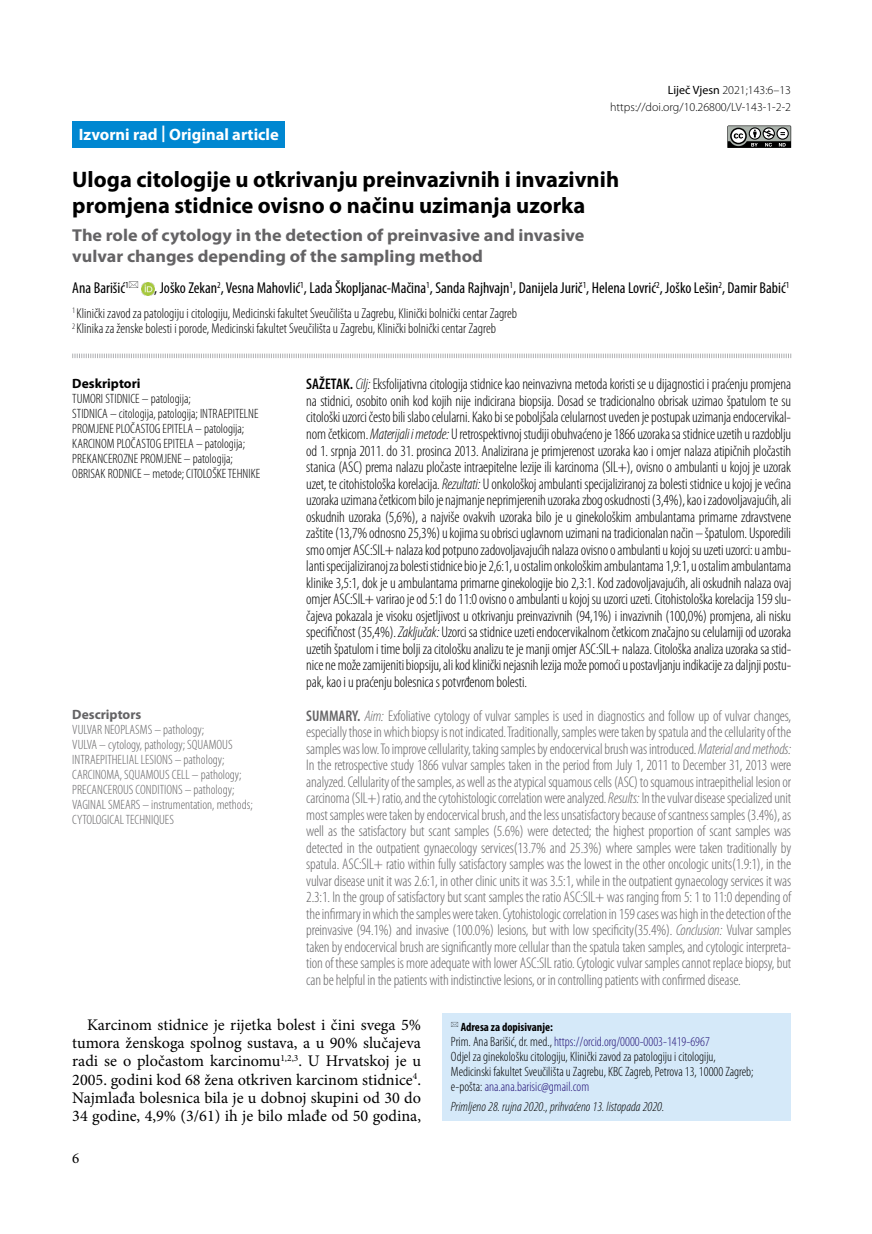
<style>
.page{position:relative;width:872px;height:1234px;background:#fff}
.page>*{position:absolute;margin:0;border:0;box-sizing:border-box;transform-origin:0 0}
.t1{font:700 22.5px/25.5px "Myriad Pro";color:#000}
.t2{font:700 17.25px/20.2px "Myriad Pro";color:#646365;scale:1.05 1}
.t3{font:700 16.5px "Myriad Pro";color:#fff}
.t4{font:16.2px/18.3px "Minion Pro";color:#000;text-align:justify}
.t5{font:condensed 15.75px "Myriad Pro";color:#000}
.t6{font:300 condensed 15.45px/16.5px "Myriad Pro";letter-spacing:-.01em;color:#000;text-align:justify}
.t7{font:300 condensed 15.45px/16.5px "Myriad Pro";letter-spacing:-.01em;color:#646365;text-align:justify}
.t8{font:15px "Minion Pro";color:#000}
.t9{font:300 condensed 14.25px/15.8px "Myriad Pro";color:#000}
.t10{font:300 condensed 13.5px/15px "Myriad Pro";color:#000}
.t11{font:300 condensed 13.5px/15px "Myriad Pro";color:#646365}
.t12{font:italic 300 condensed 13.5px "Myriad Pro";color:#000}
.t13{font:700 13.5px "Myriad Pro";color:#000}
.t14{font:700 13.5px "Myriad Pro";color:#646365}
.t15{font:300 12px/16.5px "Myriad Pro";color:#000;text-align:right}
.t16{font:700 condensed 12px "Myriad Pro";color:#000}
.s1{font-weight:400}
.s2{font-weight:600}
.s3{font-style:italic}
.s4{color:#231177}
</style>
<div class="page">
<svg style="left:727px;top:125px;width:64px;height:23px"></svg>
<div style="left:442px;top:1013px;width:349px;height:107px;background:#d5e9f9"></div>
<div style="left:72px;top:121px;width:213px;height:27px;background:#0087d1"></div>
<svg style="left:72px;top:353px;width:719px;height:5px"></svg>
<svg style="left:141px;top:282px;width:13px;height:13px"></svg>
<p class="t3" style="left:79px;top:123px;width:202px">Izvorni rad | Original article</p>
<p class="t15" style="left:610px;top:82px;width:182px"><span class="s1">Liječ Vjesn</span> 2021;143:6–13 https://doi.org/10.26800/LV-143-1-2-2</p>
<h1 class="t1" style="left:72px;top:166px;width:548px">Uloga citologije u otkrivanju preinvazivnih i invazivnih promjena stidnice ovisno o načinu uzimanja uzorka</h1>
<p class="t2" style="left:72px;top:225px;width:489px">The role of cytology in the detection of preinvasive and invasive vulvar changes depending of the sampling method</p>
<p class="t5" style="left:72px;top:278px;width:58px">Ana Barišić<sup>1</sup></p>
<p class="t5" style="left:154px;top:278px;width:636px">, Joško Zekan<sup>2</sup>, Vesna Mahovlić<sup>1</sup>, Lada Škopljanac-Mačina<sup>1</sup>, Sanda Rajhvajn<sup>1</sup>, Danijela Jurič<sup>1</sup>, Helena Lovrić<sup>2</sup>, Joško Lešin<sup>2</sup>, Damir Babić<sup>1</sup></p>
<p class="t9" style="left:72px;top:305px;width:446px"><sup>1</sup> Klinički zavod za patologiju i citologiju, Medicinski fakultet Sveučilišta u Zagrebu, Klinički bolnički centar Zagreb<br><sup>2</sup> Klinika za ženske bolesti i porode, Medicinski fakultet Sveučilišta u Zagrebu, Klinički bolnički centar Zagreb</p>
<p class="t13" style="left:72px;top:374px;width:70px">Deskriptori</p>
<p class="t10" style="left:72px;top:391px;width:189px">TUMORI STIDNICE – patologija;<br>STIDNICA – citologija, patologija; INTRAEPITELNE PROMJENE PLOČASTOG EPITELA – patologija; KARCINOM PLOČASTOG EPITELA – patologija; PREKANCEROZNE PROMJENE – patologija; OBRISAK RODNICE – metode; CITOLOŠKE TEHNIKE</p>
<p class="t6" style="left:306px;top:376px;width:486px"><span class="s2">SAŽETAK.</span> <span class="s3">Cilj:</span> Eksfolijativna citologija stidnice kao neinvazivna metoda koristi se u dijagnostici i praćenju promjena na stidnici, osobito onih kod kojih nije indicirana biopsija. Dosad se tradicionalno obrisak uzimao špatulom te su citološki uzorci često bili slabo celularni. Kako bi se poboljšala celularnost uveden je postupak uzimanja endocervikal&shy;nom četkicom. <span class="s3">Materijali i metode:</span> U retrospektivnoj studiji obuhvaćeno je 1866 uzoraka sa stidnice uzetih u razdoblju od 1. srpnja 2011. do 31. prosinca 2013. Analizirana je primjerenost uzoraka kao i omjer nalaza atipičnih pločastih stanica (ASC) prema nalazu pločaste intraepitelne lezije ili karcinoma (SIL+), ovisno o ambulanti u kojoj je uzorak uzet, te citohistološka korelacija. <span class="s3">Rezultati:</span> U onkološkoj ambulanti specijaliziranoj za bolesti stidnice u kojoj je većina uzoraka uzimana četkicom bilo je najmanje neprimjerenih uzoraka zbog oskudnosti (3,4%), kao i zadovoljavajućih, ali oskudnih uzoraka (5,6%), a najviše ovakvih uzoraka bilo je u ginekološkim ambulantama primarne zdravstvene zaštite (13,7% odnosno 25,3%) u kojima su obrisci uglavnom uzimani na tradicionalan način – špatulom. Usporedili smo omjer ASC:SIL+ nalaza kod potpuno zadovoljavajućih nalaza ovisno o ambulanti u kojoj su uzeti uzorci: u ambu&shy;lanti specijaliziranoj za bolesti stidnice bio je 2,6:1, u ostalim onkološkim ambulantama 1,9:1, u ostalim ambulantama klinike 3,5:1, dok je u ambulantama primarne ginekologije bio 2,3:1. Kod zadovoljavajućih, ali oskudnih nalaza ovaj omjer ASC:SIL+ varirao je od 5:1 do 11:0 ovisno o ambulanti u kojoj su uzorci uzeti. Citohistološka korelacija 159 slu&shy;čajeva pokazala je visoku osjetljivost u otkrivanju preinvazivnih (94,1%) i invazivnih (100,0%) promjena, ali nisku specifičnost (35,4%). <span class="s3">Zaključak:</span> Uzorci sa stidnice uzeti endocervikalnom četkicom značajno su celularniji od uzoraka uzetih špatulom i time bolji za citološku analizu te je manji omjer ASC:SIL+ nalaza. Citološka analiza uzoraka sa stid&shy;nice ne može zamijeniti biopsiju, ali kod klinički nejasnih lezija može pomoći u postavljanju indikacije za daljnji postu&shy;pak, kao i u praćenju bolesnica s potvrđenom bolesti.</p>
<p class="t14" style="left:72px;top:705px;width:71px">Descriptors</p>
<p class="t11" style="left:72px;top:721px;width:182px">VULVAR NEOPLASMS – pathology;<br>VULVA – cytology, pathology; SQUAMOUS INTRAEPITHELIAL LESIONS – pathology; CARCINOMA, SQUAMOUS CELL – pathology; PRECANCEROUS CONDITIONS – pathology; VAGINAL SMEARS – instrumentation, methods; CYTOLOGICAL TECHNIQUES</p>
<p class="t7" style="left:306px;top:707px;width:486px"><span class="s2">SUMMARY.</span> <span class="s3">Aim:</span> Exfoliative cytology of vulvar samples is used in diagnostics and follow up of vulvar changes, especially those in which biopsy is not indicated. Traditionally, samples were taken by spatula and the cellularity of the samples was low. To improve cellularity, taking samples by endocervical brush was introduced. <span class="s3">Material and methods:<br></span>In the retrospective study 1866 vulvar samples taken in the period from July 1, 2011 to December 31, 2013 were analyzed. Cellularity of the samples, as well as the atypical squamous cells (ASC) to squamous intraepithelial lesion or carcinoma (SIL+) ratio, and the cytohistologic correlation were analyzed. <span class="s3">Results:</span> In the vulvar disease specialized unit most samples were taken by endocervical brush, and the less unsatisfactory because of scantness samples (3.4%), as well as the satisfactory but scant samples (5.6%) were detected; the highest proportion of scant samples was detected in the outpatient gynaecology services(13.7% and 25.3%) where samples were taken traditionally by spatula. ASC:SIL+ ratio within fully satisfactory samples was the lowest in the other oncologic units(1.9:1), in the vulvar disease unit it was 2.6:1, in other clinic units it was 3.5:1, while in the outpatient gynaecology services it was 2.3:1. In the group of satisfactory but scant samples the ratio ASC:SIL+ was ranging from 5: 1 to 11:0 depending of the infirmary in which the samples were taken. Cytohistologic correlation in 159 cases was high in the detection of the preinvasive (94.1%) and invasive (100.0%) lesions, but with low specificity(35.4%). <span class="s3">Conclusion:</span> Vulvar samples taken by endocervical brush are significantly more cellular than the spatula taken samples, and cytologic interpreta&shy;tion of these samples is more adequate with lower ASC:SIL ratio. Cytologic vulvar samples cannot replace biopsy, but can be helpful in the patients with indistinctive lesions, or in controlling patients with confirmed disease.</p>
<p class="t4" style="left:72px;top:1015px;width:350px;text-indent:15px">Karcinom stidnice je rijetka bolest i čini svega 5% tumora ženskoga spolnog sustava, a u 90% slučajeva radi se o pločastom karcinomu<sup>1,2,3</sup>. U Hrvatskoj je u 2005. godini kod 68 žena otkriven karcinom stidnice<sup>4</sup>.<br>Najmlađa bolesnica bila je u dobnoj skupini od 30 do 34 godine, 4,9% (3/61) ih je bilo mlađe od 50 godina,</p>
<p class="t16" style="left:461px;top:1019px;width:94px">Adresa za dopisivanje:</p>
<p class="t10" style="left:451px;top:1033px;width:304px">Prim. Ana Barišić, dr. med., <span class="s4">https://orcid.org/0000-0003-1419-6967<br></span>Odjel za ginekološku citologiju, Klinički zavod za patologiju i citologiju, Medicinski fakultet Sveučilišta u Zagrebu, KBC Zagreb, Petrova 13, 10000 Zagreb; e-pošta: <span class="s4">ana.ana.barisic@gmail.com</span></p>
<p class="t12" style="left:451px;top:1097px;width:215px">Primljeno 28. rujna 2020., prihvaćeno 13. listopada 2020.</p>
<p class="t8" style="left:72px;top:1147px;width:9px">6</p>
</div>
